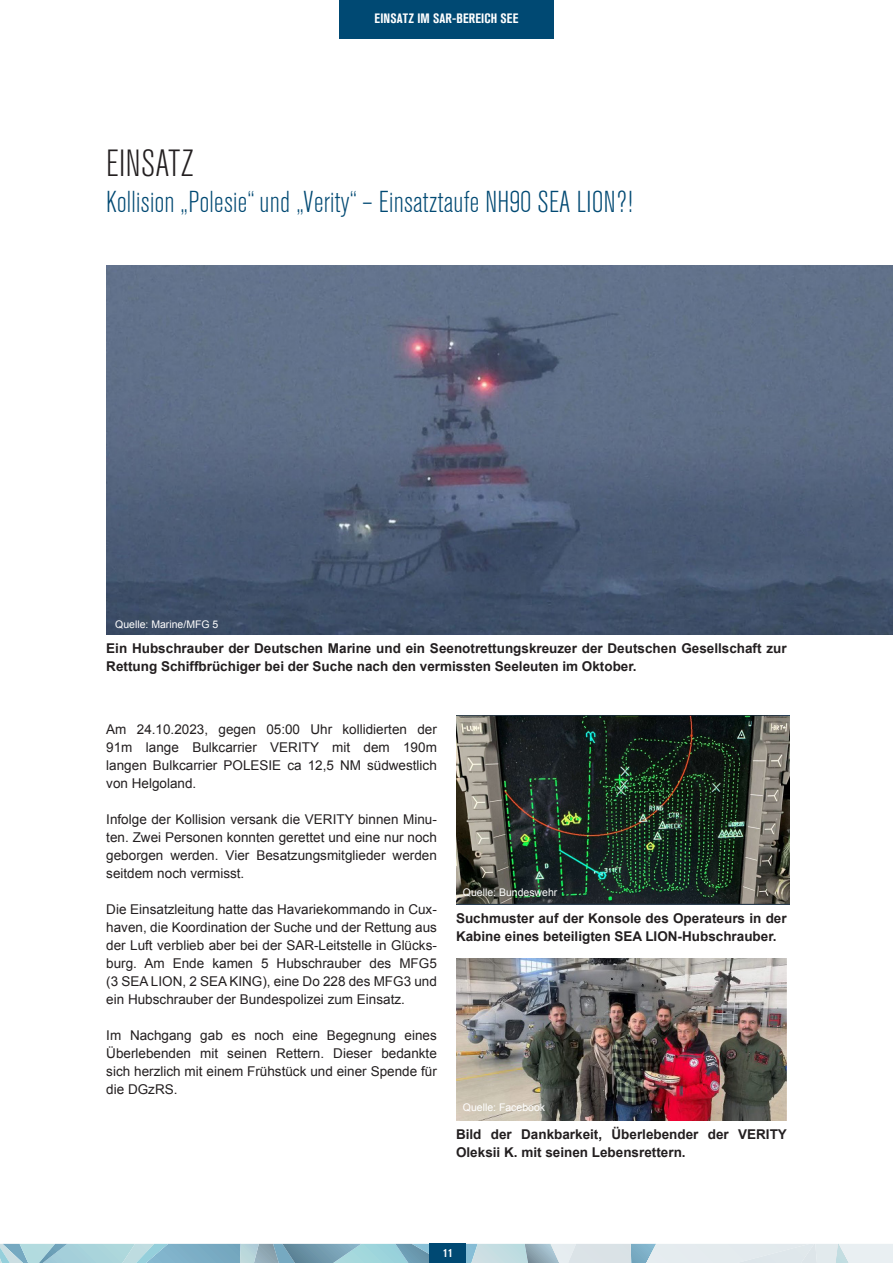
<style>
.page{position:relative;width:893px;height:1263px;background:#fff}
.page>*{position:absolute;margin:0;border:0;box-sizing:border-box;transform-origin:0 0}
.Headline_2{font:300 condensed 37.5px "Akzidenz Grotesk BQ";letter-spacing:.01em;color:#231f20}
.Subline{font:300 condensed 30px "Akzidenz Grotesk BQ";letter-spacing:.01em;color:#004973}
.Copy{font:13.5px/18px "Arial";color:#231f20;text-align:justify}
.Copy-2{font:700 13.5px/18px "Arial";color:#231f20}
.Kopfelement{font:700 condensed 13.5px "Akzidenz Grotesk BQ";letter-spacing:.01em;color:#fff}
.t1{font:700 condensed 12px "Akzidenz Grotesk BQ";color:#fff}
.Bildunterschrift_linksbündig{font:10.5px "Arial";color:#fff}
</style>
<div class="page">
<img style="left:106px;top:265px;width:787px;height:370px">
<img style="left:456px;top:715px;width:333px;height:190px">
<img style="left:456px;top:959px;width:331px;height:162px">
<svg style="left:0;top:1244px;width:893px;height:19px;background:#b1ced8"></svg>
<div style="left:339px;top:0;width:214px;height:38px;background:#004973"></div>
<div style="left:430px;top:1244px;width:36px;height:19px;background:#004973"></div>
<p class="Kopfelement" style="left:375px;top:11px;width:145px">EINSATZ IM SAR-BEREICH SEE</p>
<p class="Headline_2" style="left:106px;top:143px;width:89px">EINSATZ</p>
<p class="Subline" style="left:106px;top:185px;width:528px">Kollision „Polesie“ und „Verity“ – Einsatztaufe NH90 SEA LION?!</p>
<p class="Bildunterschrift_linksbündig" style="left:115px;top:618px;width:105px">Quelle: Marine/MFG 5</p>
<p class="Copy-2" style="left:106px;top:640px;width:682px">Ein Hubschrauber der Deutschen Marine und ein Seenotrettungskreuzer der Deutschen Gesellschaft zur<br>Rettung Schiffbrüchiger bei der Suche nach den vermissten Seeleuten im Oktober.</p>
<p class="Copy" style="left:106px;top:720px;width:332px">Am 24.10.2023, gegen 05:00 Uhr kollidierten der 91m lange Bulkcarrier VERITY mit dem 190m langen Bulkcarrier POLESIE ca 12,5 NM südwestlich von Helgoland.</p>
<p class="Copy" style="left:106px;top:810px;width:332px">Infolge der Kollision versank die VERITY binnen Minu&shy;ten. Zwei Personen konnten gerettet und eine nur noch geborgen werden. Vier Besatzungsmitglieder werden seitdem noch vermisst.</p>
<p class="Copy" style="left:106px;top:900px;width:332px">Die Einsatzleitung hatte das Havariekommando in Cux&shy;haven, die Koordination der Suche und der Rettung aus der Luft verblieb aber bei der SAR-Leitstelle in Glücks&shy;burg. Am Ende kamen 5 Hubschrauber des MFG5 (3 SEA LION, 2 SEA KING), eine Do 228 des MFG3 und ein Hubschrauber der Bundespolizei zum Einsatz.</p>
<p class="Copy" style="left:106px;top:1026px;width:332px">Im Nachgang gab es noch eine Begegnung eines Überlebenden mit seinen Rettern. Dieser bedankte sich herzlich mit einem Frühstück und einer Spende für die DGzRS.</p>
<p class="Bildunterschrift_linksbündig" style="left:463px;top:885px;width:96px">Quelle: Bundeswehr</p>
<p class="Copy-2" style="left:456px;top:910px;width:332px">Suchmuster auf der Konsole des Operateurs in der<br>Kabine eines beteiligten SEA LION-Hubschrauber.</p>
<p class="Bildunterschrift_linksbündig" style="left:463px;top:1101px;width:84px">Quelle: Facebook</p>
<p class="Copy-2" style="left:456px;top:1126px;width:332px">Bild der Dankbarkeit, Überlebender der VERITY<br>Oleksii K. mit seinen Lebensrettern.</p>
<p class="t1" style="left:443px;top:1246px;width:11px">11</p>
</div>
